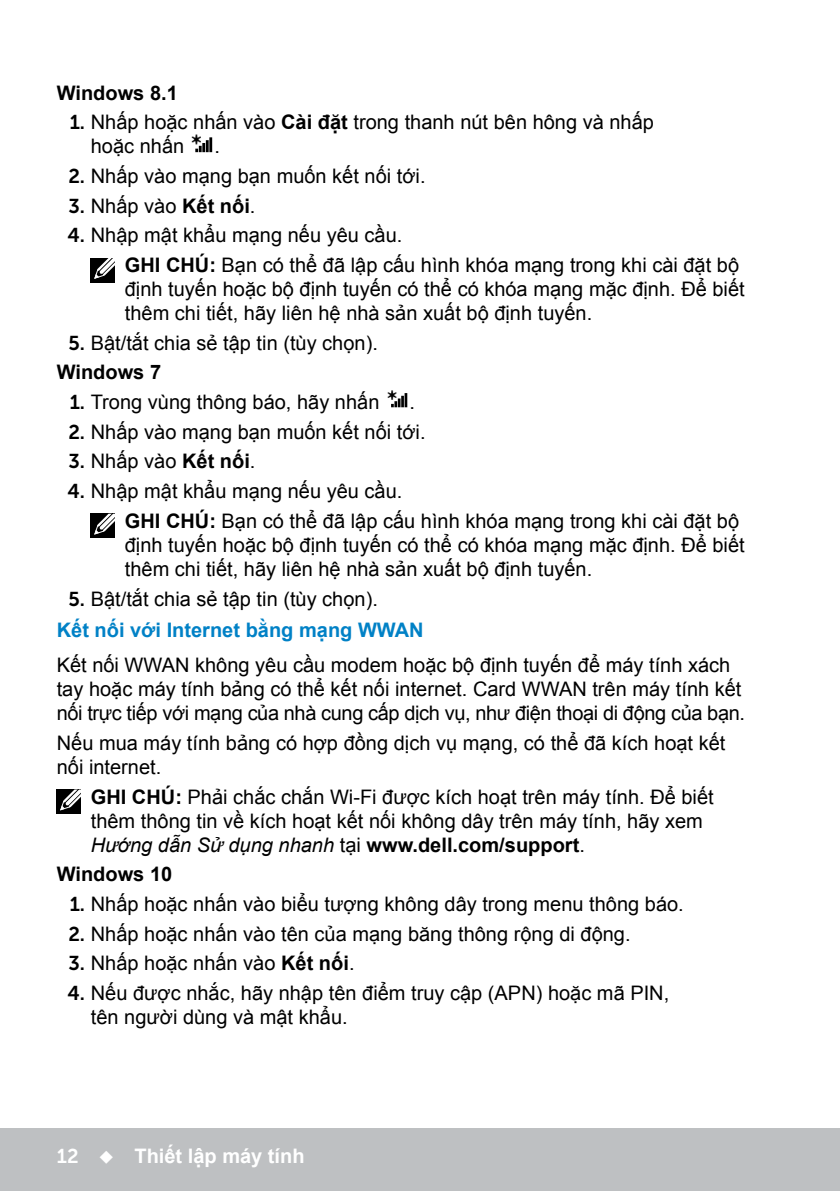
<style>
.page{position:relative;width:840px;height:1191px;background:#fff}
.page>*{position:absolute;margin:0;border:0;box-sizing:border-box;transform-origin:0 0}
.Paragraph{font:20px/24px "Arial";color:#000}
.Note_indent{font:20px/24px "Arial";color:#000}
.Note{font:20px/24px "Arial";color:#000}
.Head3{font:700 20px "Arial";color:#0081c6}
.Paragraph-2{font:700 20px "Arial";color:#000}
.Page_No_L{font:700 20px "Arial";color:#fff}
.s1{font-family:"Museo Sans For Dell 700"}
.s2{font-weight:700}
.s3{font-style:italic}
.s4{font-family:"Museo Sans For Dell 700";font-weight:400}
</style>
<div class="page">
<div style="left:0;top:1128px;width:839px;height:63px;background:#bec0c2"></div>
<img style="left:191px;top:134px;width:22px;height:19px">
<img style="left:387px;top:390px;width:21px;height:18px">
<div style="left:91px;top:258px;width:24px;height:24px;background:#000"></div>
<svg style="left:94px;top:258px;width:21px;height:21px"></svg>
<div style="left:91px;top:514px;width:24px;height:24px;background:#000"></div>
<svg style="left:93px;top:513px;width:22px;height:22px"></svg>
<div style="left:57px;top:789px;width:24px;height:25px;background:#000"></div>
<svg style="left:60px;top:789px;width:21px;height:22px"></svg>
<p class="Paragraph-2" style="left:57px;top:79px;width:122px">Windows 8.1</p>
<p class="Paragraph" style="left:91px;top:110px;width:564px;text-indent:-21px"><span class="s1">1.</span> Nhấp hoặc nhấn vào <span class="s2">Cài đặt</span> trong thanh nút bên hông và nhấp hoặc nhấn</p>
<p class="Paragraph" style="left:214px;top:134px;width:7px">.</p>
<p class="Paragraph" style="left:68px;top:164px;width:358px"><span class="s1">2.</span> Nhấp vào mạng bạn muốn kết nối tới.</p>
<p class="Paragraph" style="left:68px;top:194px;width:188px"><span class="s1">3.</span> Nhấp vào <span class="s2">Kết nối</span>.</p>
<p class="Paragraph" style="left:67px;top:223px;width:336px"><span class="s1">4.</span> Nhập mật khẩu mạng nếu yêu cầu.</p>
<p class="Note_indent" style="left:125px;top:253px;width:621px"><span class="s2">GHI CHÚ:</span> Bạn có thể đã lập cấu hình khóa mạng trong khi cài đặt bộ định tuyến hoặc bộ định tuyến có thể có khóa mạng mặc định. Để biết thêm chi tiết, hãy liên hệ nhà sản xuất bộ định tuyến.</p>
<p class="Paragraph" style="left:69px;top:331px;width:311px"><span class="s1">5.</span> Bật/tắt chia sẻ tập tin (tùy chọn).</p>
<p class="Paragraph-2" style="left:57px;top:359px;width:106px">Windows 7</p>
<p class="Paragraph" style="left:70px;top:390px;width:311px"><span class="s1">1.</span> Trong vùng thông báo, hãy nhấn</p>
<p class="Paragraph" style="left:409px;top:390px;width:7px">.</p>
<p class="Paragraph" style="left:68px;top:420px;width:358px"><span class="s1">2.</span> Nhấp vào mạng bạn muốn kết nối tới.</p>
<p class="Paragraph" style="left:68px;top:449px;width:188px"><span class="s1">3.</span> Nhấp vào <span class="s2">Kết nối</span>.</p>
<p class="Paragraph" style="left:67px;top:479px;width:336px"><span class="s1">4.</span> Nhập mật khẩu mạng nếu yêu cầu.</p>
<p class="Note_indent" style="left:125px;top:509px;width:621px"><span class="s2">GHI CHÚ:</span> Bạn có thể đã lập cấu hình khóa mạng trong khi cài đặt bộ định tuyến hoặc bộ định tuyến có thể có khóa mạng mặc định. Để biết thêm chi tiết, hãy liên hệ nhà sản xuất bộ định tuyến.</p>
<p class="Paragraph" style="left:69px;top:586px;width:311px"><span class="s1">5.</span> Bật/tắt chia sẻ tập tin (tùy chọn).</p>
<p class="Head3" style="left:57px;top:616px;width:368px">Kết nối với Internet bằng mạng WWAN</p>
<p class="Paragraph" style="left:57px;top:653px;width:689px">Kết nối WWAN không yêu cầu modem hoặc bộ định tuyến để máy tính xách tay hoặc máy tính bảng có thể kết nối internet. Card WWAN trên máy tính kết nối trực tiếp với mạng của nhà cung cấp dịch vụ, như điện thoại di động của bạn.</p>
<p class="Paragraph" style="left:57px;top:731px;width:669px">Nếu mua máy tính bảng có hợp đồng dịch vụ mạng, có thể đã kích hoạt kết nối internet.</p>
<p class="Note" style="left:91px;top:785px;width:624px"><span class="s2">GHI CHÚ:</span> Phải chắc chắn Wi-Fi được kích hoạt trên máy tính. Để biết thêm thông tin về kích hoạt kết nối không dây trên máy tính, hãy xem<br><span class="s3">Hướng dẫn Sử dụng nhanh</span> tại <span class="s2">www.dell.com/support</span>.</p>
<p class="Paragraph-2" style="left:57px;top:861px;width:117px">Windows 10</p>
<p class="Paragraph" style="left:70px;top:892px;width:615px"><span class="s1">1.</span> Nhấp hoặc nhấn vào biểu tượng không dây trong menu thông báo.</p>
<p class="Paragraph" style="left:68px;top:922px;width:563px"><span class="s1">2.</span> Nhấp hoặc nhấn vào tên của mạng băng thông rộng di động.</p>
<p class="Paragraph" style="left:68px;top:951px;width:287px"><span class="s1">3.</span> Nhấp hoặc nhấn vào <span class="s2">Kết nối</span>.</p>
<p class="Paragraph" style="left:91px;top:981px;width:579px;text-indent:-23px"><span class="s1">4.</span> Nếu được nhắc, hãy nhập tên điểm truy cập (APN) hoặc mã PIN, tên người dùng và mật khẩu.</p>
<p class="Page_No_L" style="left:57px;top:1142px;width:249px"><span class="s4">12</span> ◆ Thiết lập máy tính</p>
</div>
